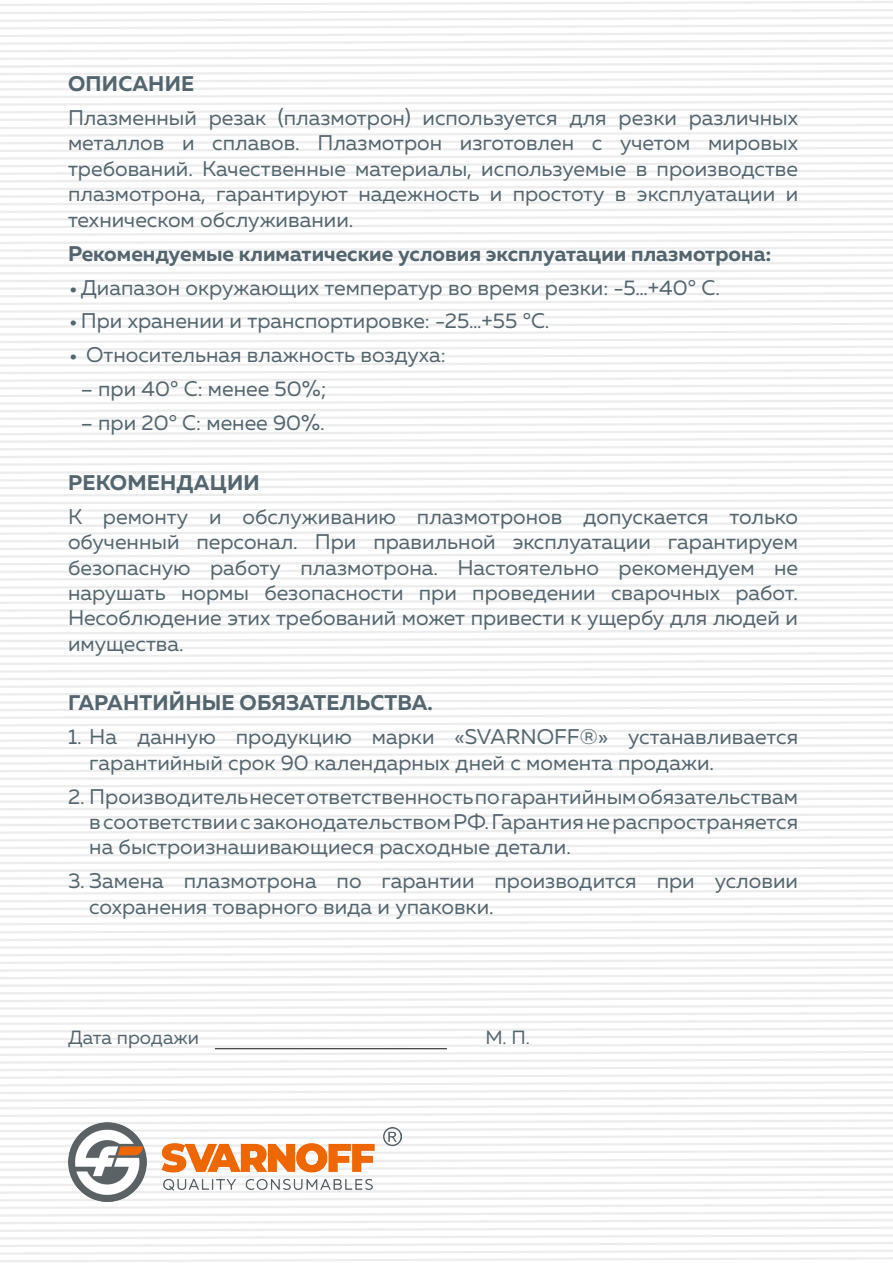
<style>
.page{position:relative;width:893px;height:1263px;background:#fff}
.page>*{position:absolute;margin:0;border:0;box-sizing:border-box;transform-origin:0 0}
.t1{font:21.15px/25.5px "Muller";color:#53656e;text-align:justify}
.t2{font:700 21.15px "Muller";color:#53656e}
.t3{font:19.05px "Muller";color:#53656e}
.s1{font-size:31.5px}
</style>
<div class="page">
<img style="left:0;top:1px;width:893px;height:1261px">
<hr style="left:215px;top:1048px;width:232px;height:1px;background:#231f20">
<img style="left:68px;top:1123px;width:333px;height:78px">
<p class="t2" style="left:68px;top:70px;width:128px">ОПИСАНИЕ</p>
<p class="t1" style="left:68px;top:104px;width:732px">Плазменный резак (плазмотрон) используется для резки различных металлов и сплавов. Плазмотрон изготовлен с учетом мировых требований. Качественные материалы, используемые в производстве плазмотрона, гарантируют надежность и простоту в эксплуатации и техническом обслуживании.</p>
<p class="t2" style="left:68px;top:240px;width:705px">Рекомендуемые климатические условия эксплуатации плазмотрона:</p>
<p class="t1" style="left:68px;top:274px;width:653px"><span class="s1">•</span>Диапазон окружающих температур во время резки: -5…+40° С.</p>
<p class="t1" style="left:68px;top:308px;width:483px"><span class="s1">•</span>При хранении и транспортировке: -25…+55 °C.</p>
<p class="t1" style="left:68px;top:342px;width:379px"><span class="s1">•</span> Относительная влажность воздуха:</p>
<p class="t1" style="left:81px;top:376px;width:247px">– при 40° С: менее 50%;</p>
<p class="t1" style="left:81px;top:410px;width:245px">– при 20° С: менее 90%.</p>
<p class="t2" style="left:68px;top:469px;width:193px">РЕКОМЕНДАЦИИ</p>
<p class="t1" style="left:68px;top:503px;width:732px">К ремонту и обслуживанию плазмотронов допускается только обученный персонал. При правильной эксплуатации гарантируем безопасную работу плазмотрона. Настоятельно рекомендуем не нарушать нормы безопасности при проведении сварочных работ.<br>Несоблюдение этих требований может привести к ущербу для людей и имущества.</p>
<p class="t2" style="left:68px;top:690px;width:366px">ГАРАНТИЙНЫЕ ОБЯЗАТЕЛЬСТВА.</p>
<p class="t1" style="left:89px;top:724px;width:710px;text-indent:-21px">1. На данную продукцию марки «SVARNOFF®» устанавливается гарантийный срок 90 календарных дней с момента продажи.</p>
<p class="t1" style="left:89px;top:783px;width:710px;text-indent:-21px">2. Производитель несет ответственность по гарантийным обязательствам в соответствии с законодательством РФ. Гарантия не распространяется на быстроизнашивающиеся расходные детали.</p>
<p class="t1" style="left:89px;top:868px;width:710px;text-indent:-21px">3. Замена плазмотрона по гарантии производится при условии сохранения товарного вида и упаковки.</p>
<p class="t3" style="left:68px;top:1025px;width:133px">Дата продажи</p>
<p class="t3" style="left:485px;top:1025px;width:46px">М. П.</p>
</div>
